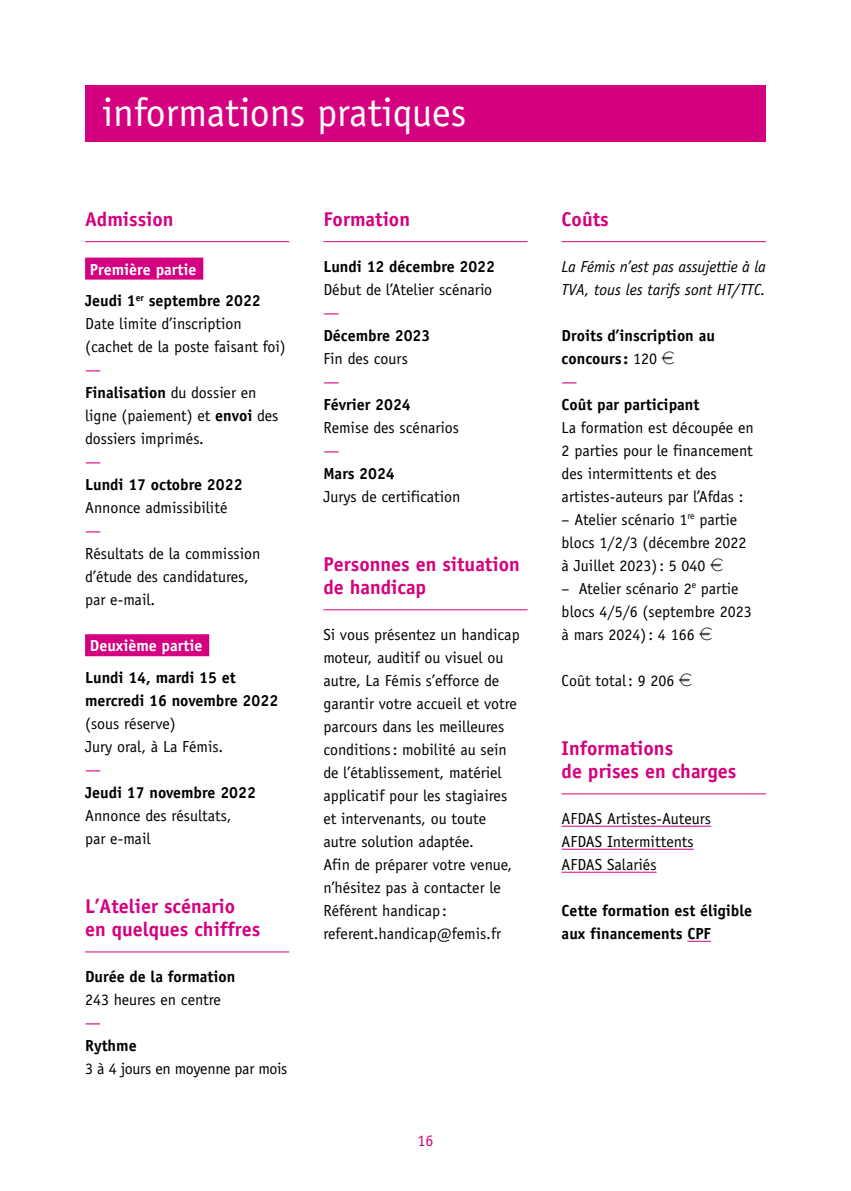
<style>
.page{position:relative;width:851px;height:1191px;background:#fff}
.page>*{position:absolute;margin:0;border:0;box-sizing:border-box;transform-origin:0 0}
.t1{font:40px "Officina Sans";color:#fff}
.t2{font:700 20px/23px "Officina Sans";color:#d4007f}
.t3{font:16px/23px "Officina Sans";color:#000}
.t4{font:700 16px/23px "Officina Sans";color:#000}
.t5{font:italic 16px/23px "Officina Sans";color:#000}
.t6{font:16px "Officina Sans";letter-spacing:-.02em;color:#000}
.t7{font:16px "Officina Sans";color:#d4007f}
.s1{color:#d4007f}
.s2{color:#fff}
.s3{font-weight:700}
.s4{font-weight:400}
.s5{font-family:"Eurofont";font-weight:400}
.s6{font-weight:400;color:#d4007f}
.s7{font-family:"Eurofont"}
</style>
<div class="page">
<div style="left:85px;top:85px;width:680px;height:57px;background:#d4007f"></div>
<hr style="left:85px;top:241px;width:204px;height:1px;background:#d4007f">
<div style="left:85px;top:258px;width:118px;height:22px;background:#d4007f"></div>
<div style="left:85px;top:634px;width:124px;height:22px;background:#d4007f"></div>
<hr style="left:85px;top:951px;width:204px;height:1px;background:#d4007f">
<hr style="left:323px;top:241px;width:204px;height:1px;background:#d4007f">
<hr style="left:323px;top:609px;width:204px;height:1px;background:#d4007f">
<hr style="left:561px;top:241px;width:204px;height:1px;background:#d4007f">
<hr style="left:561px;top:793px;width:204px;height:1px;background:#d4007f">
<hr style="left:561px;top:826px;width:150px;height:1px;background:#d4007f">
<hr style="left:561px;top:849px;width:132px;height:1px;background:#d4007f">
<hr style="left:561px;top:872px;width:95px;height:1px;background:#d4007f">
<svg style="left:687px;top:941px;width:24px;height:1px"></svg>
<h1 class="t1" style="left:102px;top:89px;width:365px">informations pratiques</h1>
<p class="t2" style="left:85px;top:207px;width:90px">Admission</p>
<p class="t4" style="left:85px;top:253px;width:177px;line-height:31.6px"><span class="s1">.</span><span class="s2">Première partie</span><span class="s1">.<br></span>Jeudi 1<sup>er</sup> septembre 2022</p>
<p class="t3" style="left:85px;top:312px;width:202px">Date limite d’inscription (cachet de la poste faisant foi)</p>
<p class="t3" style="left:85px;top:358px;width:195px"><span class="s1">—<br></span><span class="s3">Finalisation</span> du dossier en ligne (paiement) et <span class="s3">envoi</span> des dossiers imprimés.</p>
<p class="t7" style="left:85px;top:452px;width:17px">—</p>
<p class="t4" style="left:85px;top:473px;width:159px">Lundi 17 octobre 2022</p>
<p class="t3" style="left:85px;top:496px;width:144px">Annonce admissibilité</p>
<p class="t7" style="left:85px;top:521px;width:17px">—</p>
<p class="t3" style="left:85px;top:542px;width:177px">Résultats de la commission d’étude des candidatures, par e-mail.</p>
<p class="t4" style="left:85px;top:629px;width:152px;line-height:31.6px"><span class="s1">.</span><span class="s2">Deuxième partie</span><span class="s1">.<br></span>Lundi 14, mardi 15 et</p>
<p class="t4" style="left:85px;top:688px;width:195px">mercredi 16 novembre 2022</p>
<p class="t3" style="left:85px;top:712px;width:140px">(sous réserve)<br>Jury oral, à La Fémis.</p>
<p class="t7" style="left:85px;top:760px;width:17px">—</p>
<p class="t4" style="left:85px;top:780px;width:172px">Jeudi 17 novembre 2022</p>
<p class="t3" style="left:85px;top:803px;width:148px">Annonce des résultats, par e-mail</p>
<p class="t2" style="left:85px;top:894px;width:177px">L’Atelier scénario en quelques chiffres</p>
<p class="t4" style="left:85px;top:964px;width:152px">Durée de la formation</p>
<p class="t3" style="left:85px;top:988px;width:137px">243 heures en centre</p>
<p class="t7" style="left:85px;top:1013px;width:17px">—</p>
<p class="t4" style="left:85px;top:1033px;width:53px">Rythme</p>
<p class="t6" style="left:85px;top:1059px;width:204px">3 à 4 jours en moyenne par mois</p>
<p class="t2" style="left:323px;top:207px;width:88px">Formation</p>
<p class="t4" style="left:323px;top:254px;width:173px">Lundi 12 décembre 2022</p>
<p class="t3" style="left:323px;top:278px;width:170px">Début de l’Atelier scénario</p>
<p class="t7" style="left:323px;top:303px;width:17px">—</p>
<p class="t4" style="left:323px;top:323px;width:109px">Décembre 2023</p>
<p class="t3" style="left:323px;top:347px;width:86px">Fin des cours</p>
<p class="t7" style="left:323px;top:372px;width:17px">—</p>
<p class="t4" style="left:323px;top:392px;width:89px">Février 2024</p>
<p class="t3" style="left:323px;top:416px;width:137px">Remise des scénarios</p>
<p class="t7" style="left:323px;top:441px;width:17px">—</p>
<p class="t4" style="left:323px;top:461px;width:73px">Mars 2024</p>
<p class="t3" style="left:323px;top:485px;width:138px">Jurys de certification</p>
<p class="t2" style="left:323px;top:552px;width:198px">Personnes en situation de handicap</p>
<p class="t3" style="left:323px;top:623px;width:198px">Si vous présentez un handicap moteur, auditif ou visuel ou autre, La Fémis s’efforce de garantir votre accueil et votre parcours dans les meilleures conditions: mobilité au sein de l’établissement, matériel applicatif pour les stagiaires et intervenants, ou toute autre solution adaptée.<br>Afin de préparer votre venue, n’hésitez pas à contacter le<br>Référent handicap: referent.handicap@femis.fr</p>
<p class="t7" style="left:417px;top:1131px;width:17px">16</p>
<p class="t2" style="left:561px;top:207px;width:49px">Coûts</p>
<p class="t5" style="left:561px;top:255px;width:206px">La Fémis n’est pas assujettie à la<br>TVA, tous les tarifs sont HT/TTC.</p>
<p class="t4" style="left:561px;top:323px;width:155px">Droits d’inscription au concours : <span class="s4">120</span> <span class="s5">E<br></span><span class="s6">—</span></p>
<p class="t4" style="left:561px;top:392px;width:139px">Coût par participant</p>
<p class="t3" style="left:561px;top:416px;width:194px">La formation est découpée en<br>2 parties pour le financement des intermittents et des artistes-auteurs par l’Afdas :</p>
<p class="t3" style="left:561px;top:508px;width:186px">– Atelier scénario 1<sup>re</sup> partie blocs 1/2/3 (décembre 2022 à Juillet 2023): 5 040 <span class="s7">E</span></p>
<p class="t3" style="left:561px;top:577px;width:191px">– Atelier scénario 2<sup>e</sup> partie blocs 4/5/6 (septembre 2023 à mars 2024): 4 166 <span class="s7">E</span></p>
<p class="t3" style="left:561px;top:669px;width:132px">Coût total: 9 206 <span class="s7">E</span></p>
<p class="t2" style="left:561px;top:736px;width:176px">Informations<br>de prises en charges</p>
<p class="t3" style="left:561px;top:807px;width:151px">AFDAS Artistes-Auteurs<br>AFDAS Intermittents<br>AFDAS Salariés</p>
<p class="t4" style="left:561px;top:898px;width:192px">Cette formation est éligible aux financements CPF</p>
</div>
